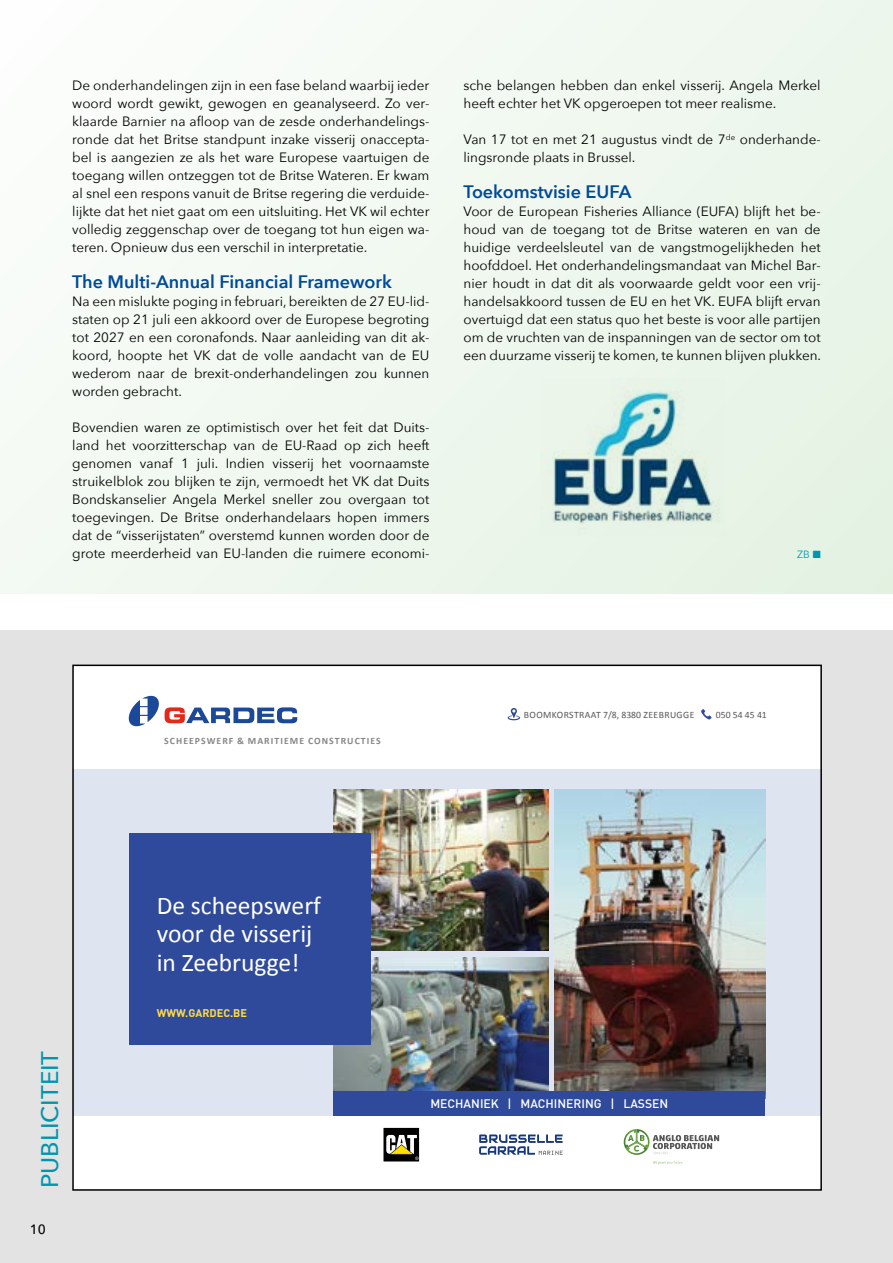
<style>
.page{position:relative;width:893px;height:1263px;background:#fff}
.page>*{position:absolute;margin:0;border:0;box-sizing:border-box;transform-origin:0 0}
.t1{font:25.5px/28.2px "Calibri";color:#fff}
.t2{font:500 24px "Avenir Next";color:#0096ae}
.t3{font:600 18px "Avenir Next";color:#004a9a}
.t4{font:13.5px/18px "Avenir Next";color:#000;text-align:justify}
.t5{font:500 13.5px "Avenir Next";color:#000}
.t6{font:500 12.15px "DIN Greek";color:#fff}
.t7{font:700 10.95px "DIN Greek";color:#ffdc45}
.t8{font:10.5px "Avenir Next";color:#0095ad}
.t9{font:9.75px "Calibri";letter-spacing:.04em;color:#575756}
.t10{font:700 9.75px "Calibri";letter-spacing:.11em;color:#878787}
.s1{color:#0096ae}
</style>
<div class="page">
<div style="left:0;top:0;width:893px;height:594px;background:#f1f8f0"></div>
<div style="left:0;top:630px;width:893px;height:633px;background:#e3e3e3"></div>
<div style="left:73px;top:665px;width:748px;height:525px;background:#fff"></div>
<div style="left:73px;top:769px;width:748px;height:347px;background:#dfe4f1"></div>
<svg style="left:508px;top:708px;width:12px;height:12px"></svg>
<svg style="left:701px;top:709px;width:11px;height:11px"></svg>
<svg style="left:128px;top:696px;width:169px;height:30px"></svg>
<img style="left:555px;top:790px;width:210px;height:301px">
<img style="left:334px;top:957px;width:215px;height:134px">
<img style="left:334px;top:790px;width:215px;height:161px">
<div style="left:129px;top:833px;width:241px;height:211px;background:#2f4a9a"></div>
<div style="left:334px;top:1091px;width:431px;height:25px;background:#2f4a9a"></div>
<svg style="left:479px;top:1134px;width:84px;height:21px"></svg>
<svg style="left:653px;top:1161px;width:29px;height:3px"></svg>
<svg style="left:624px;top:1129px;width:95px;height:26px"></svg>
<div style="left:384px;top:1128px;width:35px;height:33px;background:#000"></div>
<svg style="left:386px;top:1135px;width:33px;height:25px"></svg>
<img style="left:540px;top:378px;width:185px;height:158px">
<p class="t4" style="left:72px;top:76px;width:359px">De onderhandelingen zijn in een fase beland waarbij ieder woord wordt gewikt, gewogen en geanalyseerd. Zo ver&shy;klaarde Barnier na afloop van de zesde onderhandelings&shy;ronde dat het Britse standpunt inzake visserij onaccepta&shy;bel is aangezien ze als het ware Europese vaartuigen de toegang willen ontzeggen tot de Britse Wateren. Er kwam al snel een respons vanuit de Britse regering die verduide&shy;lijkte dat het niet gaat om een uitsluiting. Het VK wil echter volledig zeggenschap over de toegang tot hun eigen wa&shy;teren. Opnieuw dus een verschil in interpretatie.</p>
<h3 class="t3" style="left:72px;top:266px;width:321px">The Multi-Annual Financial Framework</h3>
<p class="t4" style="left:72px;top:292px;width:359px">Na een mislukte poging in februari, bereikten de 27 EU-lid&shy;staten op 21 juli een akkoord over de Europese begroting tot 2027 en een coronafonds. Naar aanleiding van dit ak&shy;koord, hoopte het VK dat de volle aandacht van de EU wederom naar de brexit-onderhandelingen zou kunnen worden gebracht.</p>
<p class="t4" style="left:72px;top:418px;width:359px">Bovendien waren ze optimistisch over het feit dat Duits&shy;land het voorzitterschap van de EU-Raad op zich heeft genomen vanaf 1 juli. Indien visserij het voornaamste struikelblok zou blijken te zijn, vermoedt het VK dat Duits Bondskanselier Angela Merkel sneller zou overgaan tot toegevingen. De Britse onderhandelaars hopen immers dat de “visserijstaten” overstemd kunnen worden door de grote meerderheid van EU-landen die ruimere economi-</p>
<p class="t4" style="left:463px;top:76px;width:359px">sche belangen hebben dan enkel visserij. Angela Merkel heeft echter het VK opgeroepen tot meer realisme.</p>
<p class="t4" style="left:463px;top:130px;width:359px">Van 17 tot en met 21 augustus vindt de 7<sup>de</sup> onderhande&shy;lingsronde plaats in Brussel.</p>
<h3 class="t3" style="left:463px;top:176px;width:169px">Toekomstvisie EUFA</h3>
<p class="t4" style="left:463px;top:202px;width:359px">Voor de European Fisheries Alliance (EUFA) blijft het be&shy;houd van de toegang tot de Britse wateren en van de huidige verdeelsleutel van de vangstmogelijkheden het hoofddoel. Het onderhandelingsmandaat van Michel Bar&shy;nier houdt in dat dit als voorwaarde geldt voor een vrij&shy;handelsakkoord tussen de EU en het VK. EUFA blijft ervan overtuigd dat een status quo het beste is voor alle partijen om de vruchten van de inspanningen van de sector om tot een duurzame visserij te komen, te kunnen blijven plukken.</p>
<p class="t8" style="left:797px;top:545px;width:25px">ZB <span class="s1">■</span></p>
<p class="t10" style="left:164px;top:734px;width:218px">SCHEEPSWERF &amp; MARITIEME CONSTRUCTIES</p>
<p class="t9" style="left:524px;top:708px;width:172px">BOOMKORSTRAAT 7/8, 8380 ZEEBRUGGE</p>
<p class="t9" style="left:716px;top:708px;width:52px">050 54 45 41</p>
<h2 class="t2" style="left:29px;top:1188px;width:139px;rotate:-90deg">PUBLICITEIT</h2>
<p class="t5" style="left:30px;top:1218px;width:18px">10</p>
<h1 class="t1" style="left:157px;top:892px;width:166px">De scheepswerf voor de visserij in Zeebrugge!</h1>
<p class="t7" style="left:157px;top:1006px;width:92px">WWW.GARDEC.BE</p>
<p class="t6" style="left:430px;top:1097px;width:239px">MECHANIEK | MACHINERING | LASSEN</p>
</div>
